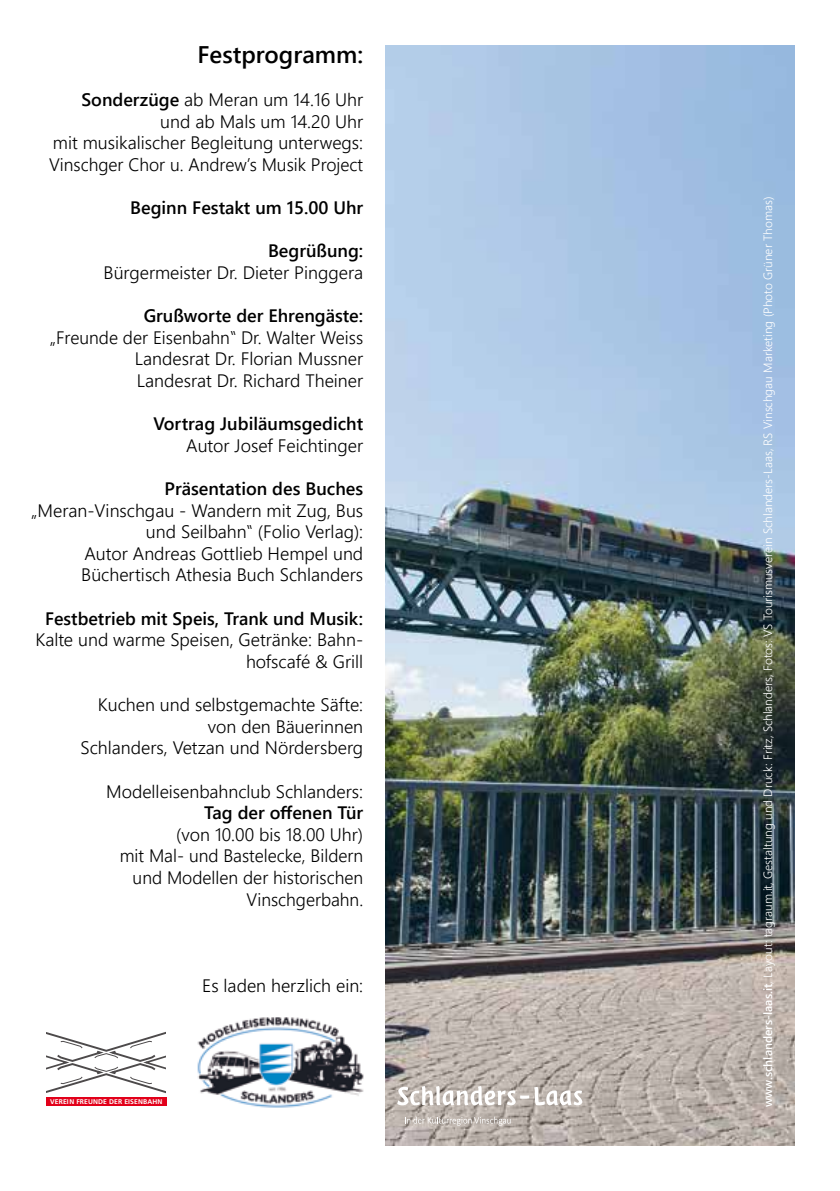
<style>
.page{position:relative;width:840px;height:1191px;background:#fff}
.page>*{position:absolute;margin:0;border:0;box-sizing:border-box;transform-origin:0 0}
.t1{font:24px "Webly Sleek UI Semibold";color:#000}
.t2{font:18px/21.6px "Webly Sleek UI Semilight";color:#000;text-align:right}
.t3{font:18px "Webly Sleek UI Semibold";color:#000}
.t4{font:12px "Webly Sleek UI Semilight";color:#fff}
.t5{font:700 6.8px "Frutiger";letter-spacing:.015em;color:#fff}
.s1{font-family:"Webly Sleek UI Semibold"}
</style>
<div class="page">
<img style="left:386px;top:45px;width:408px;height:1100px">
<img style="left:197px;top:1017px;width:167px;height:91px">
<svg style="left:397px;top:1086px;width:185px;height:19px"></svg>
<svg style="left:404px;top:1116px;width:106px;height:9px"></svg>
<div style="left:46px;top:1097px;width:121px;height:9px;background:#e2001a"></div>
<svg style="left:46px;top:1031px;width:120px;height:63px"></svg>
<h1 class="t1" style="left:197px;top:36px;width:167px">Festprogramm:</h1>
<p class="t2" style="left:49px;top:88px;width:315px"><span class="s1">Sonderzüge</span> ab Meran um 14.16 Uhr und ab Mals um 14.20 Uhr<br>mit musikalischer Begleitung unterwegs:<br>Vinschger Chor u. Andrew’s Musik Project</p>
<p class="t3" style="left:130px;top:194px;width:234px">Beginn Festakt um 15.00 Uhr</p>
<p class="t3" style="left:268px;top:237px;width:97px">Begrüßung:</p>
<p class="t2" style="left:104px;top:261px;width:261px">Bürgermeister Dr. Dieter Pinggera</p>
<p class="t3" style="left:144px;top:302px;width:221px">Grußworte der Ehrengäste:</p>
<p class="t2" style="left:135px;top:326px;width:230px;text-align:justify;text-indent:-85px">„Freunde der Eisenbahn‟ Dr. Walter Weiss Landesrat Dr. Florian Mussner Landesrat Dr. Richard Theiner</p>
<p class="t3" style="left:153px;top:410px;width:211px">Vortrag Jubiläumsgedicht</p>
<p class="t2" style="left:186px;top:434px;width:178px">Autor Josef Feichtinger</p>
<p class="t3" style="left:164px;top:475px;width:200px">Präsentation des Buches</p>
<p class="t2" style="left:31px;top:498px;width:333px">„Meran-Vinschgau - Wandern mit Zug, Bus und Seilbahn‟ (Folio Verlag):<br>Autor Andreas Gottlieb Hempel und Büchertisch Athesia Buch Schlanders</p>
<p class="t3" style="left:45px;top:604px;width:319px">Festbetrieb mit Speis, Trank und Musik:</p>
<p class="t2" style="left:35px;top:628px;width:329px">Kalte und warme Speisen, Getränke: Bahn&shy;hofscafé &amp; Grill</p>
<p class="t2" style="left:80px;top:693px;width:284px">Kuchen und selbstgemachte Säfte: von den Bäuerinnen<br>Schlanders, Vetzan und Nördersberg</p>
<p class="t2" style="left:106px;top:779px;width:258px">Modelleisenbahnclub Schlanders:</p>
<p class="t3" style="left:204px;top:799px;width:160px">Tag der offenen Tür</p>
<p class="t2" style="left:120px;top:822px;width:245px">(von 10.00 bis 18.00 Uhr)<br>mit Mal- und Bastelecke, Bildern und Modellen der historischen<br>Vinschgerbahn.</p>
<p class="t2" style="left:202px;top:974px;width:162px">Es laden herzlich ein:</p>
<p class="t5" style="left:50px;top:1097px;width:114px">VEREIN FREUNDE DER EISENBAHN</p>
<p class="t4" style="left:758px;top:1107px;width:911px;rotate:-90deg"><span class="s1">www.schlanders-laas.it</span>, Layout: tagraum.it, Gestaltung und Druck: Fritz, Schlanders, Fotos: VS Tourismusverein Schlanders-Laas, RS Vinschgau Marketing (Photo Grüner Thomas)</p>
</div>
